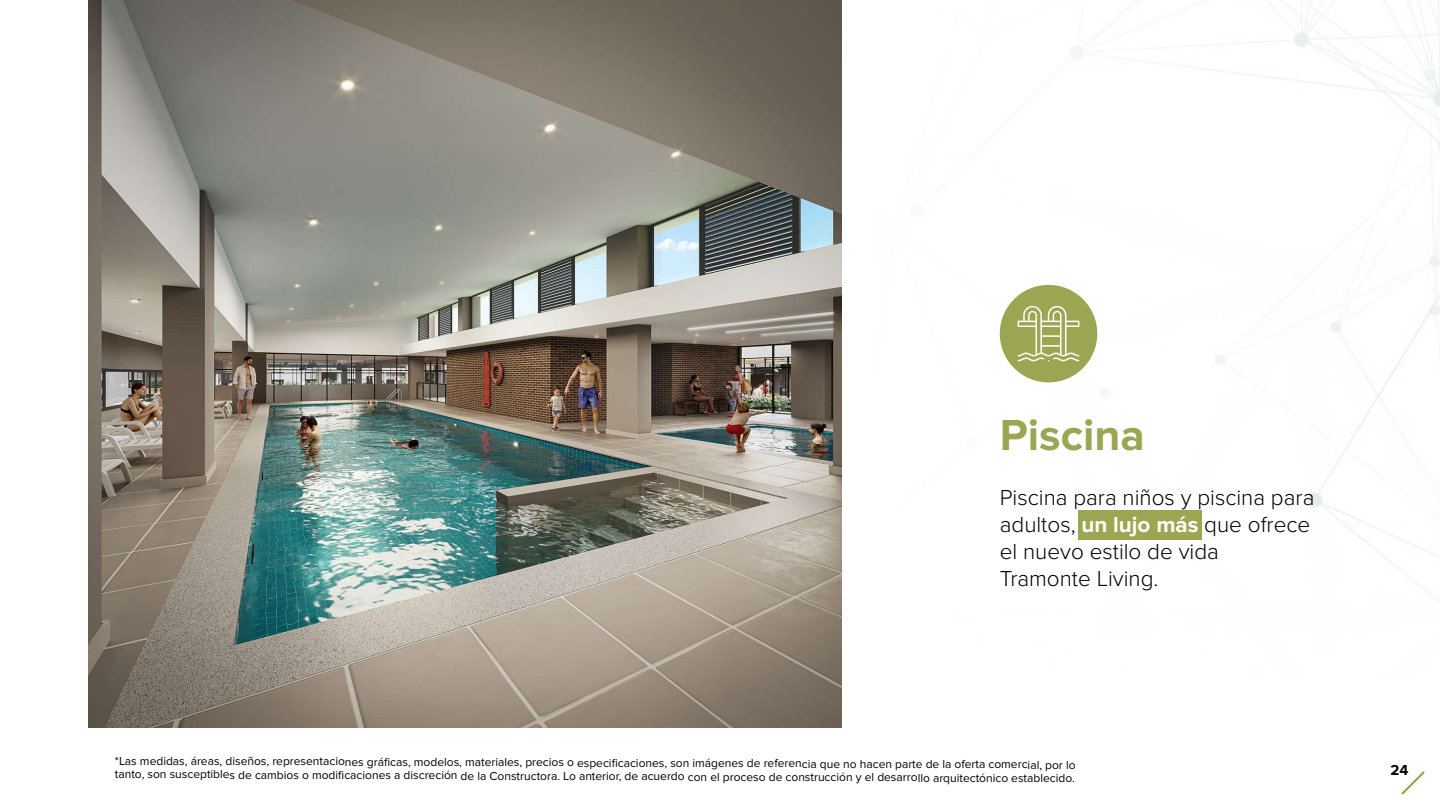
<style>
.page{position:relative;width:1440px;height:810px;background:#fff}
.page>*{position:absolute;margin:0;border:0;box-sizing:border-box;transform-origin:0 0}
.t1{font:700 45px "Proxima Nova";color:#9ca652}
.t2{font:300 22.5px/27px "Proxima Nova";color:#000}
.t3{font:700 15px "Proxima Nova";color:#000}
.t4{font:12px/13.6px "Proxima Nova";letter-spacing:-.005em;color:#000}
.s1{font-weight:700;color:#fff}
</style>
<div class="page">
<svg style="left:1401px;top:771px;width:24px;height:24px"></svg>
<img style="left:999px;top:0;width:441px;height:599px">
<img style="left:89px;top:0;width:753px;height:728px">
<div style="left:1078px;top:510px;width:124px;height:30px;background:#9ca652"></div>
<div style="left:1000px;top:285px;width:97px;height:97px;background:#9ca652;border-radius:50%"></div>
<svg style="left:1018px;top:306px;width:61px;height:55px"></svg>
<h1 class="t1" style="left:1000px;top:409px;width:147px">Piscina</h1>
<h2 class="t2" style="left:1000px;top:482px;width:316px">Piscina para niños y piscina para adultos, <span class="s1">un lujo más</span> que ofrece el nuevo estilo de vida<br>Tramonte Living.</h2>
<p class="t4" style="left:115px;top:756px;width:962px">*Las medidas, áreas, diseños, representaciones gráficas, modelos, materiales, precios o especificaciones, son imágenes de referencia que no hacen parte de la oferta comercial, por lo tanto, son susceptibles de cambios o modificaciones a discreción de la Constructora. Lo anterior, de acuerdo con el proceso de construcción y el desarrollo arquitectónico establecido.</p>
<p class="t3" style="left:1391px;top:762px;width:19px">24</p>
</div>
